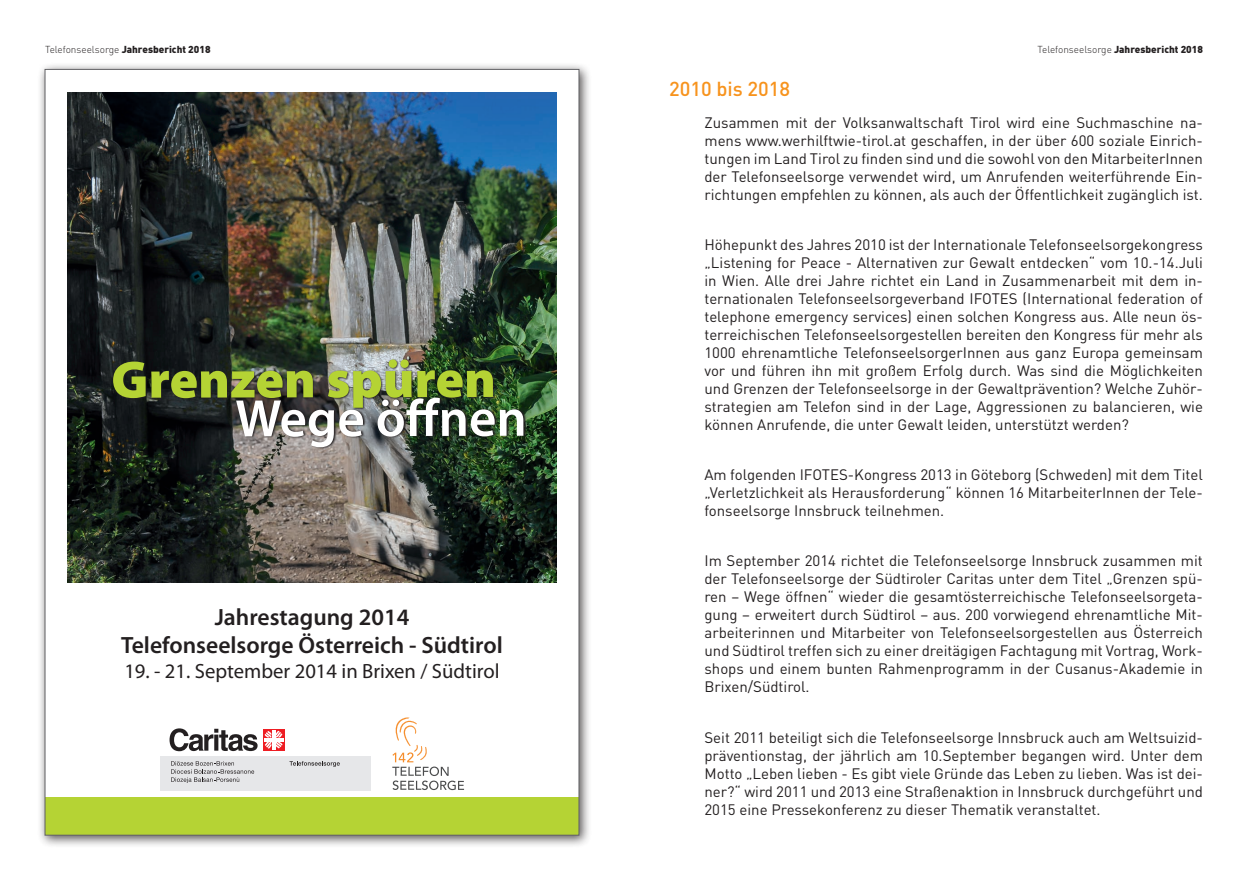
<style>
.page{position:relative;width:1248px;height:886px;background:#fff}
.page>*{position:absolute;margin:0;border:0;box-sizing:border-box;transform-origin:0 0}
.t1{font:900 53.12px "Myriad Pro";letter-spacing:-.005em;color:#b5d334}
.t2{font:600 53.12px "Myriad Pro";letter-spacing:-.005em;color:#fff}
.t3{font:600 23.62px/28.2px "Myriad Pro";color:#231f20;text-align:center}
.t4{font:20.62px "Myriad Pro";color:#231f20}
.t5{font:500 20px "DIN Pro";color:#f7931d}
.t6{font:15px/18px "DIN Pro";color:#231f20;text-align:justify}
.t7{font:900 10px "DIN Pro";color:#231f20}
.s1{font-weight:300}
</style>
<div class="page">
<div style="left:37px;top:62px;width:554px;height:786px;background:#231f20;opacity:.75"></div>
<div style="left:45px;top:69px;width:534px;height:766px;background:#fff"></div>
<div style="left:45px;top:797px;width:534px;height:37px;background:#b5d334"></div>
<img style="left:67px;top:93px;width:490px;height:489px">
<svg style="left:112px;top:358px;width:383px;height:52px;background:#333733"></svg>
<img style="left:236px;top:396px;width:291px;height:53px">
<div style="left:160px;top:756px;width:124px;height:34px;background:#e6e7e9"></div>
<svg style="left:169px;top:728px;width:88px;height:23px"></svg>
<div style="left:263px;top:729px;width:21px;height:22px;background:#ee1d23"></div>
<hr style="left:264px;top:738px;width:19px;height:3px;background:#fff">
<hr style="left:272px;top:730px;width:3px;height:20px;background:#fff">
<svg style="left:265px;top:731px;width:17px;height:18px"></svg>
<svg style="left:171px;top:761px;width:83px;height:22px"></svg>
<div style="left:285px;top:756px;width:86px;height:34px;background:#e6e7e9"></div>
<svg style="left:289px;top:761px;width:51px;height:6px"></svg>
<svg style="left:392px;top:717px;width:72px;height:73px"></svg>
<svg style="left:584px;top:835px;width:7px;height:9px"></svg>
<p class="t7" style="left:45px;top:42px;width:167px"><span class="s1">Telefonseelsorge</span> Jahresbericht 2018</p>
<p class="t7" style="left:1037px;top:42px;width:167px"><span class="s1">Telefonseelsorge</span> Jahresbericht 2018</p>
<h3 class="t5" style="left:669px;top:75px;width:123px">2010 bis 2018</h3>
<p class="t6" style="left:704px;top:113px;width:500px">Zusammen mit der Volksanwaltschaft Tirol wird eine Suchmaschine na&shy;mens www.werhilftwie-tirol.at geschaffen, in der über 600 soziale Einrich&shy;tungen im Land Tirol zu finden sind und die sowohl von den MitarbeiterInnen der Telefonseelsorge verwendet wird, um Anrufenden weiterführende Ein&shy;richtungen empfehlen zu können, als auch der Öffentlichkeit zugänglich ist.</p>
<p class="t6" style="left:704px;top:235px;width:500px">Höhepunkt des Jahres 2010 ist der Internationale Telefonseelsorgekongress „Listening for Peace - Alternativen zur Gewalt entdecken“ vom 10.-14.Juli in Wien. Alle drei Jahre richtet ein Land in Zusammenarbeit mit dem in&shy;ternationalen Telefonseelsorgeverband IFOTES (International federation of telephone emergency services) einen solchen Kongress aus. Alle neun ös&shy;terreichischen Telefonseelsorgestellen bereiten den Kongress für mehr als 1000 ehrenamtliche TelefonseelsorgerInnen aus ganz Europa gemeinsam vor und führen ihn mit großem Erfolg durch. Was sind die Möglichkeiten und Grenzen der Telefonseelsorge in der Gewaltprävention? Welche Zuhör&shy;strategien am Telefon sind in der Lage, Aggressionen zu balancieren, wie können Anrufende, die unter Gewalt leiden, unterstützt werden?</p>
<p class="t6" style="left:704px;top:465px;width:500px">Am folgenden IFOTES-Kongress 2013 in Göteborg (Schweden) mit dem Titel „Verletzlichkeit als Herausforderung“ können 16 MitarbeiterInnen der Tele&shy;fonseelsorge Innsbruck teilnehmen.</p>
<p class="t6" style="left:704px;top:551px;width:500px">Im September 2014 richtet die Telefonseelsorge Innsbruck zusammen mit der Telefonseelsorge der Südtiroler Caritas unter dem Titel „Grenzen spü&shy;ren – Wege öffnen“ wieder die gesamtösterreichische Telefonseelsorgeta&shy;gung – erweitert durch Südtirol – aus. 200 vorwiegend ehrenamtliche Mit&shy;arbeiterinnen und Mitarbeiter von Telefonseelsorgestellen aus Österreich und Südtirol treffen sich zu einer dreitägigen Fachtagung mit Vortrag, Work&shy;shops und einem bunten Rahmenprogramm in der Cusanus-Akademie in Brixen/Südtirol.</p>
<p class="t6" style="left:704px;top:727px;width:500px">Seit 2011 beteiligt sich die Telefonseelsorge Innsbruck auch am Weltsuizid&shy;präventionstag, der jährlich am 10.September begangen wird. Unter dem Motto „Leben lieben - Es gibt viele Gründe das Leben zu lieben. Was ist dei&shy;ner?“ wird 2011 und 2013 eine Straßenaktion in Innsbruck durchgeführt und 2015 eine Pressekonferenz zu dieser Thematik veranstaltet.</p>
<h1 class="t1" style="left:111px;top:344px;width:386px">Grenzen spüren</h1>
<h1 class="t2" style="left:235px;top:384px;width:293px">Wege öffnen</h1>
<h2 class="t3" style="left:121px;top:602px;width:383px">Jahrestagung 2014<br>Telefonseelsorge Österreich - Südtirol</h2>
<h3 class="t4" style="left:124px;top:658px;width:376px">19. - 21. September 2014 in Brixen / Südtirol</h3>
</div>
